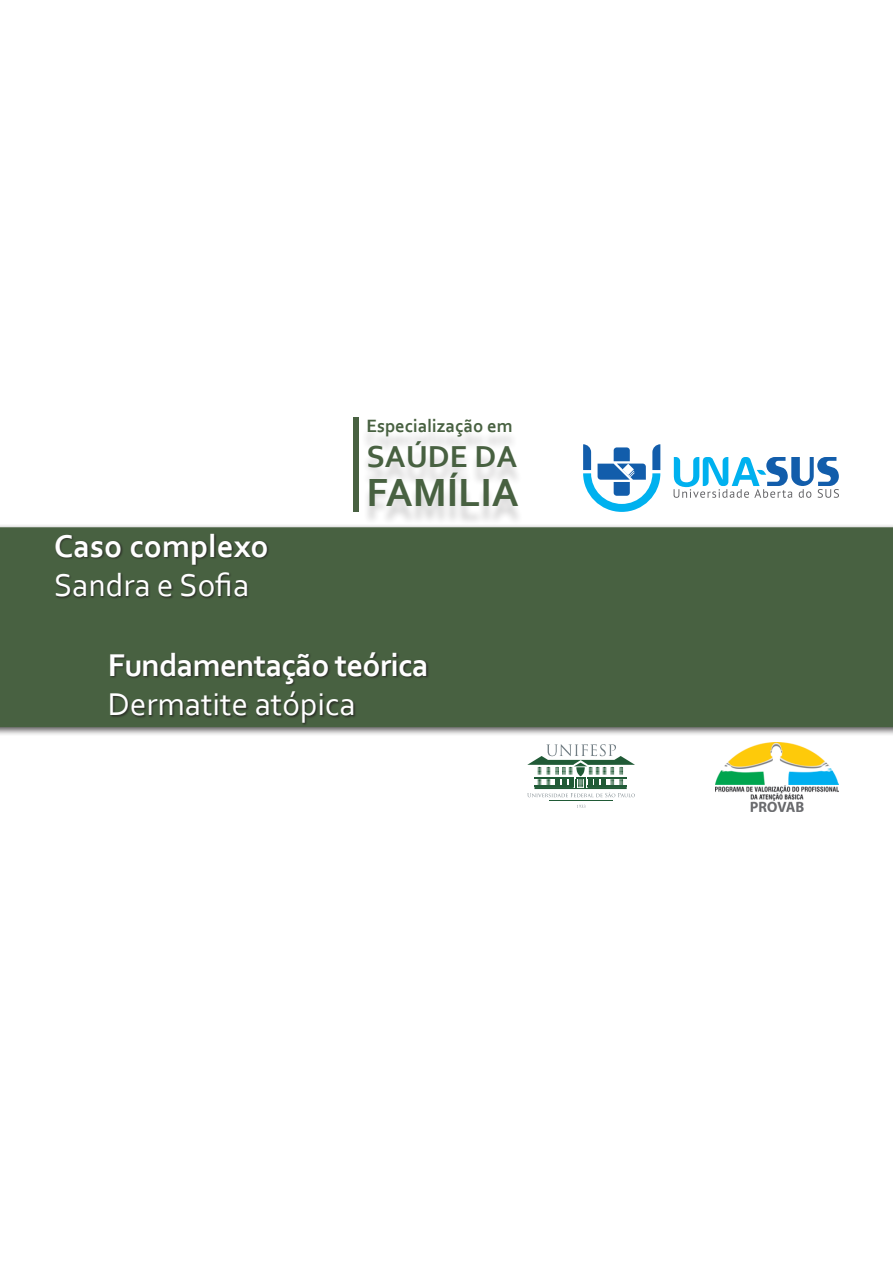
<style>
.page{position:relative;width:893px;height:1263px;background:#fff}
.page>*{position:absolute;margin:0;border:0;box-sizing:border-box;transform-origin:0 0}
.Título_da_folha{font:700 41.1px "Corbel";color:#486141}
.Cabeçalho{font:33px "Corbel";color:#fff}
.Cabeçalho_2{font:700 33px "Corbel";letter-spacing:-.025em;color:#fff}
.Cabeçalho-2{font:700 33px "Corbel";color:#fff}
.Título_da_folha-2{font:700 31.8px "Corbel";color:#486141}
.Título_da_folha-3{font:700 18.75px "Corbel";color:#486141}
</style>
<div class="page">
<div style="left:0;top:524px;width:893px;height:213px;background:#231f20;opacity:.75"></div>
<div style="left:0;top:527px;width:893px;height:200px;background:#486141"></div>
<svg style="left:577px;top:805px;width:8px;height:3px"></svg>
<hr style="left:550px;top:801px;width:63px;height:1px;background:#205a36">
<svg style="left:527px;top:744px;width:108px;height:53px"></svg>
<img style="left:716px;top:743px;width:123px;height:68px">
<div style="left:353px;top:418px;width:5px;height:94px;background:#486141"></div>
<div style="left:361px;top:426px;width:163px;height:100px;background:#231f20;opacity:.2"></div>
<svg style="left:583px;top:444px;width:77px;height:68px"></svg>
<svg style="left:674px;top:457px;width:165px;height:41px"></svg>
<div style="left:55px;top:533px;width:375px;height:193px;background:#231f20;opacity:.75"></div>
<p class="Cabeçalho-2" style="left:54px;top:525px;width:216px">Caso complexo</p>
<p class="Cabeçalho" style="left:54px;top:565px;width:197px">Sandra e Sofia</p>
<p class="Título_da_folha-3" style="left:366px;top:414px;width:148px">Especialização em</p>
<p class="Título_da_folha-2" style="left:366px;top:436px;width:152px">SAÚDE DA</p>
<p class="Título_da_folha" style="left:366px;top:467px;width:154px">FAMÍLIA</p>
<p class="Cabeçalho_2" style="left:108px;top:644px;width:322px">Fundamentação teórica</p>
<p class="Cabeçalho" style="left:108px;top:684px;width:249px">Dermatite atópica</p>
</div>
